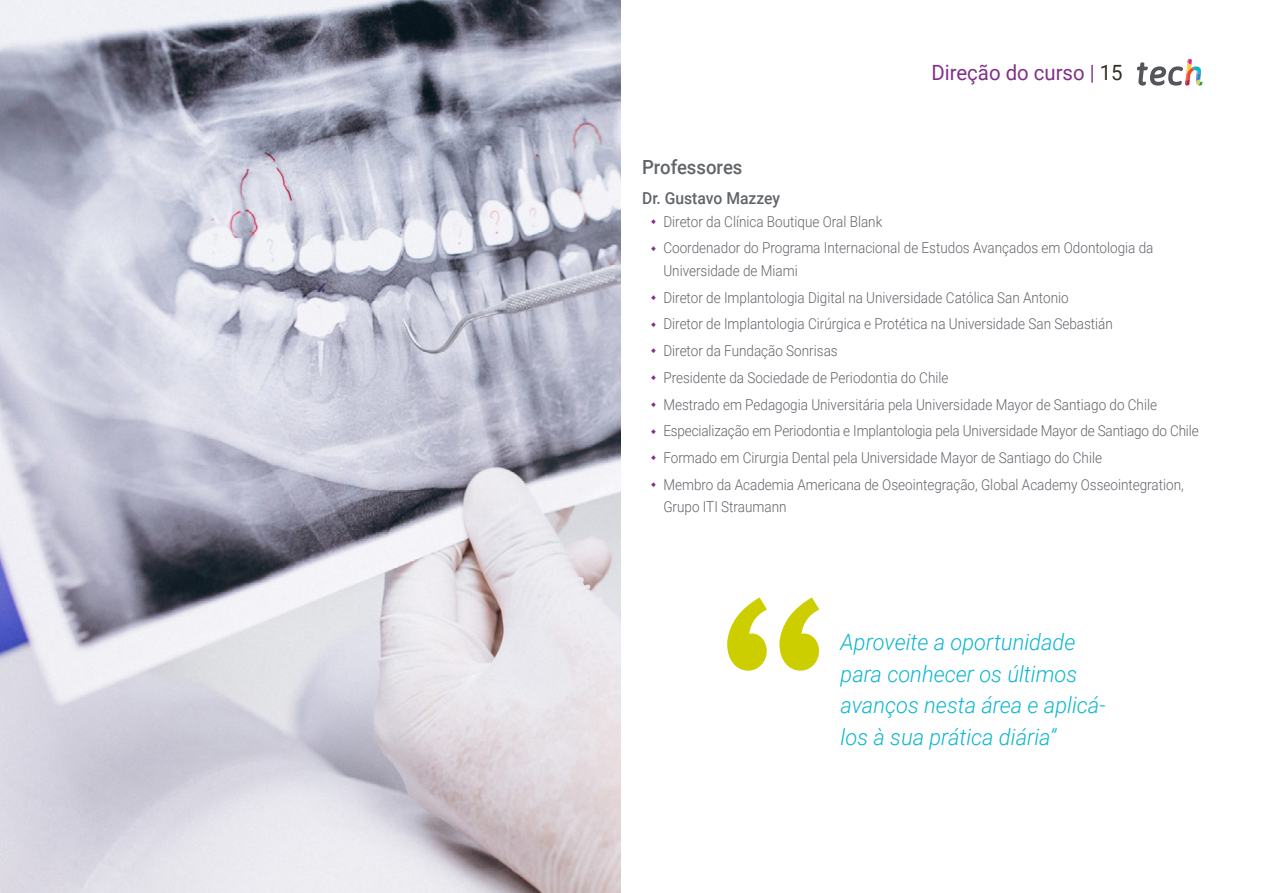
<style>
.page{position:relative;width:1263px;height:893px;background:#fff}
.page>*{position:absolute;margin:0;border:0;box-sizing:border-box;transform-origin:0 0}
.t1{font:italic 300 22.5px/31.5px "Roboto";color:#0fb6cf}
.t2{font:21px "Roboto";color:#813089}
.t3{font:500 19.5px "Roboto";color:#61646a;scale:.95 1}
.t4{font:500 16.5px "Roboto";color:#61646a;scale:.95 1}
.t5{font:300 15px/26.7px "Roboto";color:#61646a;scale:.9 1}
.s1{color:#312e20}
</style>
<div class="page">
<img style="left:0;top:0;width:621px;height:893px">
<svg style="left:1137px;top:59px;width:65px;height:27px"></svg>
<svg style="left:727px;top:597px;width:92px;height:74px"></svg>
<h3 class="t3" style="left:642px;top:154px;width:107px">Professores</h3>
<h2 class="t2" style="left:931px;top:57px;width:193px">Direção do curso | <span class="s1">15</span></h2>
<p class="t4" style="left:642px;top:186px;width:147px">Dr. Gustavo Mazzey</p>
<p class="t5" style="left:663px;top:207px;width:546px">Diretor da Clínica Boutique Oral Blank<br>Coordenador do Programa Internacional de Estudos Avançados em Odontologia da</p>
<p class="t5" style="left:663px;top:257px;width:596px">Universidade de Miami<br>Diretor de Implantologia Digital na Universidade Católica San Antonio<br>Diretor de Implantologia Cirúrgica e Protética na Universidade San Sebastián<br>Diretor da Fundação Sonrisas<br>Presidente da Sociedade de Periodontia do Chile<br>Mestrado em Pedagogia Universitária pela Universidade Mayor de Santiago do Chile Especialização em Periodontia e Implantologia pela Universidade Mayor de Santiago do Chile Formado em Cirurgia Dental pela Universidade Mayor de Santiago do Chile<br>Membro da Academia Americana de Oseointegração, Global Academy Osseointegration,</p>
<p class="t5" style="left:663px;top:493px;width:138px">Grupo ITI Straumann</p>
<h1 class="t1" style="left:840px;top:626px;width:266px">Aproveite a oportunidade para conhecer os últimos avanços nesta área e aplicá&shy;los à sua prática diária”</h1>
</div>
